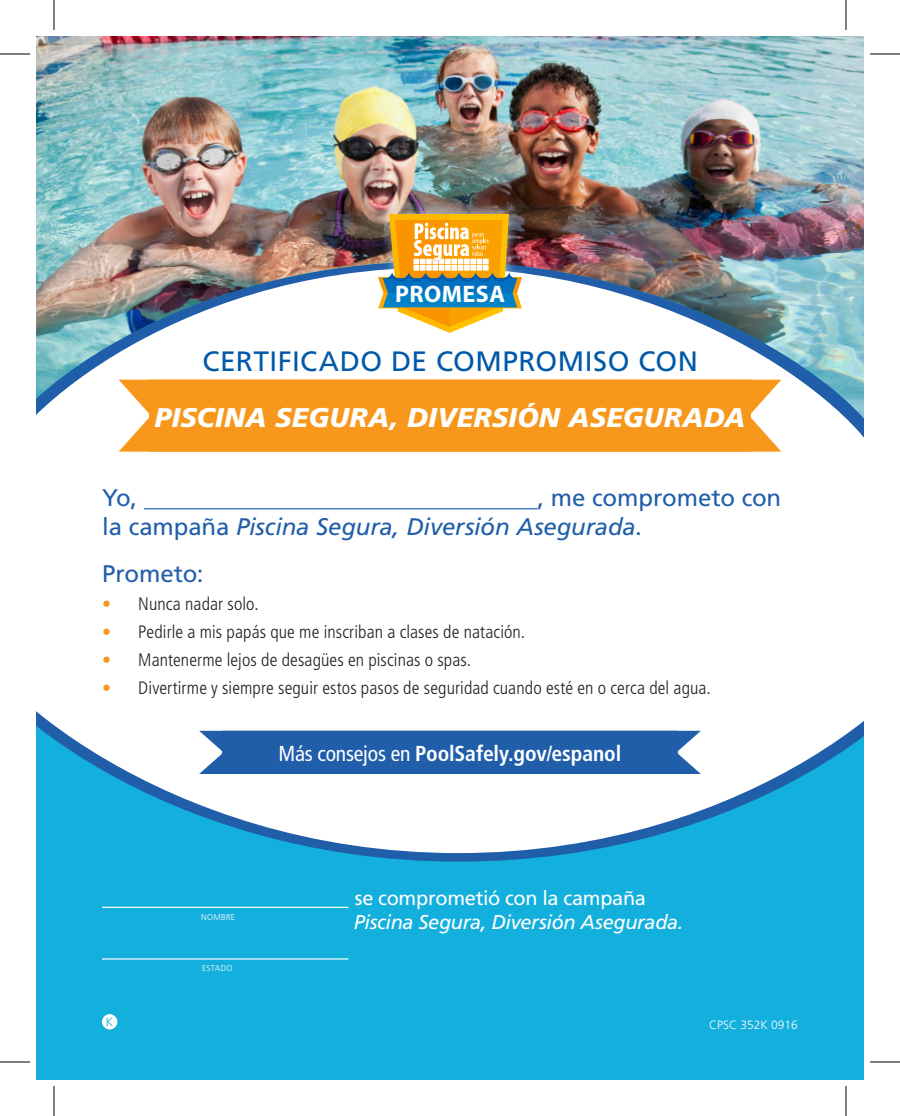
<style>
.page{position:relative;width:900px;height:1116px;background:#fff}
.page>*{position:absolute;margin:0;border:0;box-sizing:border-box;transform-origin:0 0}
.t1{font:28px "Frutiger LT Std";letter-spacing:.015em;color:#0059a8}
.t2{font:italic 900 27px "Frutiger LT Std";letter-spacing:.005em;color:#fff}
.t3{font:italic 24px/28.8px "Frutiger LT Std";letter-spacing:-.005em;color:#205eaa}
.t4{font:24px "Frutiger LT Std";letter-spacing:-.005em;color:#205eaa}
.t5{font:700 24px "Myriad Pro";letter-spacing:.02em;color:#fff}
.t6{font:700 condensed 21.6px "Frutiger LT Std";letter-spacing:-.005em;color:#fff}
.t7{font:italic 20px "Frutiger LT Std";letter-spacing:-.015em;color:#fff}
.t8{font:20px "Frutiger LT Std";letter-spacing:-.015em;color:#fff}
.t9{font:300 condensed 18px "Frutiger LT Std";letter-spacing:.005em;color:#231f20}
.t10{font:300 12px "Frutiger LT Std";color:#fff}
.t11{font:300 12px "Frutiger LT Std";color:#13afdd}
.t12{font:300 8.4px "Frutiger LT Std";letter-spacing:.025em;color:#fff}
.s1{font-style:normal}
.s2{color:#f7981d}
.s3{font-weight:400}
</style>
<div class="page">
<svg style="left:36px;top:711px;width:828px;height:369px;fill:#13afdd"></svg>
<img style="left:36px;top:36px;width:828px;height:382px">
<svg style="left:751px;top:380px;width:30px;height:72px"></svg>
<div style="left:119px;top:380px;width:632px;height:72px;background:#f7981d"></div>
<hr style="left:144px;top:508px;width:394px;height:1px;background:#205eaa">
<div style="left:199px;top:731px;width:502px;height:43px;background:#205eaa"></div>
<div style="left:102px;top:1014px;width:15px;height:15px;background:#fff;border-radius:50%"></div>
<hr style="left:102px;top:907px;width:246px;height:1px;background:#fff">
<hr style="left:102px;top:958px;width:246px;height:2px;background:#fff">
<div style="left:368px;top:203px;width:163px;height:140px;background:#fff;opacity:.6"></div>
<svg style="left:378px;top:214px;width:144px;height:119px"></svg>
<hr style="left:0;top:54px;width:30px;height:1px;background:#000">
<hr style="left:870px;top:54px;width:30px;height:1px;background:#000">
<hr style="left:0;top:1062px;width:30px;height:1px;background:#000">
<hr style="left:870px;top:1062px;width:30px;height:1px;background:#000">
<hr style="left:54px;top:0;width:1px;height:30px;background:#000">
<hr style="left:54px;top:1086px;width:1px;height:30px;background:#000">
<hr style="left:846px;top:0;width:1px;height:30px;background:#000">
<hr style="left:846px;top:1086px;width:1px;height:30px;background:#000">
<p class="t5" style="left:395px;top:278px;width:111px">PROMESA</p>
<p class="t1" style="left:203px;top:345px;width:497px">CERTIFICADO DE COMPROMISO CON</p>
<p class="t2" style="left:155px;top:401px;width:592px">PISCINA SEGURA, DIVERSIÓN ASEGURADA</p>
<p class="t4" style="left:102px;top:484px;width:36px">Yo,</p>
<p class="t3" style="left:102px;top:484px;width:681px;text-indent:435px"><span class="s1">, me comprometo con la campaña</span> Piscina Segura, Diversión Asegurada<span class="s1">.</span></p>
<p class="t4" style="left:102px;top:560px;width:103px">Prometo:</p>
<p class="t9" style="left:102px;top:594px;width:158px"><span class="s2">•</span> Nunca nadar solo.</p>
<p class="t9" style="left:102px;top:622px;width:424px"><span class="s2">•</span> Pedirle a mis papás que me inscriban a clases de natación.</p>
<p class="t9" style="left:102px;top:650px;width:371px"><span class="s2">•</span> Mantenerme lejos de desagües en piscinas o spas.</p>
<p class="t9" style="left:102px;top:678px;width:610px"><span class="s2">•</span> Divertirme y siempre seguir estos pasos de seguridad cuando esté en o cerca del agua.</p>
<p class="t6" style="left:279px;top:740px;width:344px"><span class="s3">Más consejos en</span> PoolSafely.gov/espanol</p>
<p class="t12" style="left:201px;top:912px;width:35px">NOMBRE</p>
<p class="t12" style="left:202px;top:963px;width:32px">ESTADO</p>
<p class="t8" style="left:355px;top:886px;width:293px">se comprometió con la campaña</p>
<p class="t7" style="left:354px;top:910px;width:331px">Piscina Segura, Diversión Asegurada.</p>
<p class="t11" style="left:106px;top:1015px;width:9px">K</p>
<p class="t10" style="left:709px;top:1019px;width:90px">CPSC 352K 0916</p>
</div>
